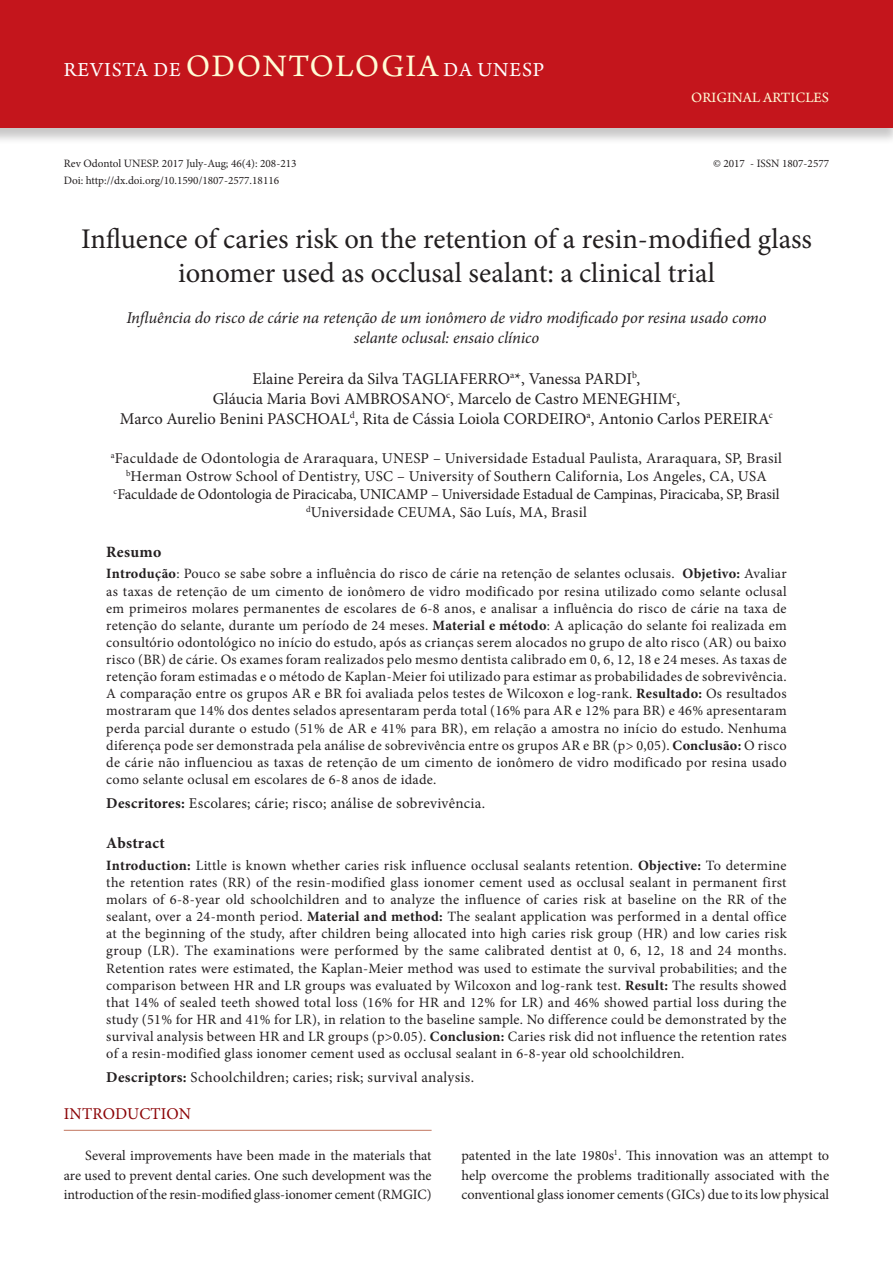
<style>
.page{position:relative;width:893px;height:1263px;background:#fff}
.page>*{position:absolute;margin:0;border:0;box-sizing:border-box;transform-origin:0 0}
.ArticleTitle{font:28.5px/34.2px "Minion Pro";color:#231f20;text-align:center}
.t1{font:21px "Arno Pro";letter-spacing:.04em;color:#fff}
.Authors{font:16.5px/19.8px "Minion Pro";color:#231f20;text-align:center}
.ArticleTitle-Trans1{font:italic 16.5px/19.8px "Minion Pro";letter-spacing:-.005em;color:#231f20;text-align:center}
.t2{font:16.5px "Minion Pro";letter-spacing:.01em;color:#8b0205}
.AbstractTitle{font:700 15.75px "Minion Pro";letter-spacing:.02em;color:#231f20}
.AbstractTitle-Trans1{font:700 15.75px "Minion Pro";letter-spacing:.02em;color:#231f20}
.Affiliations{font:15px "Minion Pro";letter-spacing:.015em;color:#231f20}
.Affiliations-2{font:15px "Minion Pro";letter-spacing:-.01em;color:#231f20}
.Keywords-Trans1{font:15px "Minion Pro";letter-spacing:.02em;color:#231f20}
.Keywords{font:15px "Minion Pro";letter-spacing:.02em;color:#231f20}
.ArticleTypeAlt{font:15px "Arno Pro";color:#fffcd5}
.Abstract-Trans1{font:14.25px/17.1px "Minion Pro";letter-spacing:.02em;color:#231f20;text-align:justify}
.Abstract{font:14.25px/17.1px "Minion Pro";letter-spacing:.02em;color:#231f20;text-align:justify}
.Paragraph{font:14.25px/19.5px "Minion Pro";letter-spacing:-.005em;color:#231f20;text-align:justify}
.HeaderMasterA{font:11.25px "Minion Pro";color:#231f20}
.s1{font-size:33px;color:#fffcd5}
.s2{font-weight:700}
</style>
<div class="page">
<div style="left:0;top:0;width:893px;height:144px;background:#231f20;opacity:.25"></div>
<div style="left:0;top:0;width:893px;height:128px;background:#c4151c"></div>
<hr style="left:64px;top:1130px;width:368px;height:1px;background:#c27760">
<h2 class="t1" style="left:64px;top:58px;width:482px">REVISTA DE <span class="s1">ODONTOLOGIA</span> DA UNESP</h2>
<p class="ArticleTypeAlt" style="left:691px;top:89px;width:140px">ORIGINAL ARTICLES</p>
<p class="HeaderMasterA" style="left:64px;top:156px;width:234px">Rev Odontol UNESP. 2017 July-Aug; 46(4): 208-213</p>
<p class="HeaderMasterA" style="left:713px;top:156px;width:118px">© 2017 - ISSN 1807-2577</p>
<p class="HeaderMasterA" style="left:64px;top:173px;width:217px">Doi: http://dx.doi.org/10.1590/1807-2577.18116</p>
<p class="ArticleTitle" style="left:81px;top:222px;width:732px">Influence of caries risk on the retention of a resin-modified glass ionomer used as occlusal sealant: a clinical trial</p>
<p class="ArticleTitle-Trans1" style="left:126px;top:308px;width:642px">Influência do risco de cárie na retenção de um ionômero de vidro modificado por resina usado como selante oclusal: ensaio clínico</p>
<p class="Authors" style="left:120px;top:369px;width:655px">Elaine Pereira da Silva TAGLIAFERRO<sup>a</sup>*, Vanessa PARDI<sup>b</sup>,<br>Gláucia Maria Bovi AMBROSANO<sup>c</sup>, Marcelo de Castro MENEGHIM<sup>c</sup>,<br>Marco Aurelio Benini PASCHOAL<sup>d</sup>, Rita de Cássia Loiola CORDEIRO<sup>a</sup>, Antonio Carlos PEREIRA<sup>c</sup></p>
<p class="Affiliations" style="left:111px;top:448px;width:673px"><sup>a</sup>Faculdade de Odontologia de Araraquara, UNESP – Universidade Estadual Paulista, Araraquara, SP, Brasil</p>
<p class="Affiliations" style="left:126px;top:466px;width:642px"><sup>b</sup>Herman Ostrow School of Dentistry, USC – University of Southern California, Los Angeles, CA, USA</p>
<p class="Affiliations-2" style="left:113px;top:484px;width:667px"><sup>c</sup>Faculdade de Odontologia de Piracicaba, UNICAMP – Universidade Estadual de Campinas, Piracicaba, SP, Brasil</p>
<p class="Affiliations" style="left:306px;top:502px;width:282px"><sup>d</sup>Universidade CEUMA, São Luís, MA, Brasil</p>
<p class="AbstractTitle-Trans1" style="left:106px;top:541px;width:56px">Resumo</p>
<p class="Abstract-Trans1" style="left:106px;top:565px;width:682px"><span class="s2">Introdução</span>: Pouco se sabe sobre a influência do risco de cárie na retenção de selantes oclusais. <span class="s2">Objetivo:</span> Avaliar as taxas de retenção de um cimento de ionômero de vidro modificado por resina utilizado como selante oclusal em primeiros molares permanentes de escolares de 6-8 anos, e analisar a influência do risco de cárie na taxa de retenção do selante, durante um período de 24 meses. <span class="s2">Material e método</span>: A aplicação do selante foi realizada em consultório odontológico no início do estudo, após as crianças serem alocados no grupo de alto risco (AR) ou baixo risco (BR) de cárie. Os exames foram realizados pelo mesmo dentista calibrado em 0, 6, 12, 18 e 24 meses. As taxas de retenção foram estimadas e o método de Kaplan-Meier foi utilizado para estimar as probabilidades de sobrevivência.<br>A comparação entre os grupos AR e BR foi avaliada pelos testes de Wilcoxon e log-rank. <span class="s2">Resultado:</span> Os resultados mostraram que 14% dos dentes selados apresentaram perda total (16% para AR e 12% para BR) e 46% apresentaram perda parcial durante o estudo (51% de AR e 41% para BR), em relação a amostra no início do estudo. Nenhuma diferença pode ser demonstrada pela análise de sobrevivência entre os grupos AR e BR (p&gt; 0,05). <span class="s2">Conclusão:</span> O risco de cárie não influenciou as taxas de retenção de um cimento de ionômero de vidro modificado por resina usado como selante oclusal em escolares de 6-8 anos de idade.</p>
<p class="Keywords-Trans1" style="left:106px;top:793px;width:380px"><span class="s2">Descritores:</span> Escolares; cárie; risco; análise de sobrevivência.</p>
<p class="AbstractTitle" style="left:106px;top:832px;width:60px">Abstract</p>
<p class="Abstract" style="left:106px;top:857px;width:682px"><span class="s2">Introduction:</span> Little is known whether caries risk influence occlusal sealants retention. <span class="s2">Objective:</span> To determine the retention rates (RR) of the resin-modified glass ionomer cement used as occlusal sealant in permanent first molars of 6-8-year old schoolchildren and to analyze the influence of caries risk at baseline on the RR of the sealant, over a 24-month period. <span class="s2">Material and method:</span> The sealant application was performed in a dental office at the beginning of the study, after children being allocated into high caries risk group (HR) and low caries risk group (LR). The examinations were performed by the same calibrated dentist at 0, 6, 12, 18 and 24 months.<br>Retention rates were estimated, the Kaplan-Meier method was used to estimate the survival probabilities; and the comparison between HR and LR groups was evaluated by Wilcoxon and log-rank test. <span class="s2">Result:</span> The results showed that 14% of sealed teeth showed total loss (16% for HR and 12% for LR) and 46% showed partial loss during the study (51% for HR and 41% for LR), in relation to the baseline sample. No difference could be demonstrated by the survival analysis between HR and LR groups (p&gt;0.05). <span class="s2">Conclusion:</span> Caries risk did not influence the retention rates of a resin-modified glass ionomer cement used as occlusal sealant in 6-8-year old schoolchildren.</p>
<p class="Keywords" style="left:106px;top:1068px;width:369px"><span class="s2">Descriptors:</span> Schoolchildren; caries; risk; survival analysis.</p>
<p class="t2" style="left:64px;top:1103px;width:129px">INTRODUCTION</p>
<p class="Paragraph" style="left:64px;top:1146px;width:369px;text-indent:21px">Several improvements have been made in the materials that are used to prevent dental caries. One such development was the introduction of the resin-modified glass-ionomer cement (RMGIC)</p>
<p class="Paragraph" style="left:461px;top:1146px;width:369px">patented in the late 1980s<sup>1</sup>. This innovation was an attempt to help overcome the problems traditionally associated with the conventional glass ionomer cements (GICs) due to its low physical</p>
</div>
